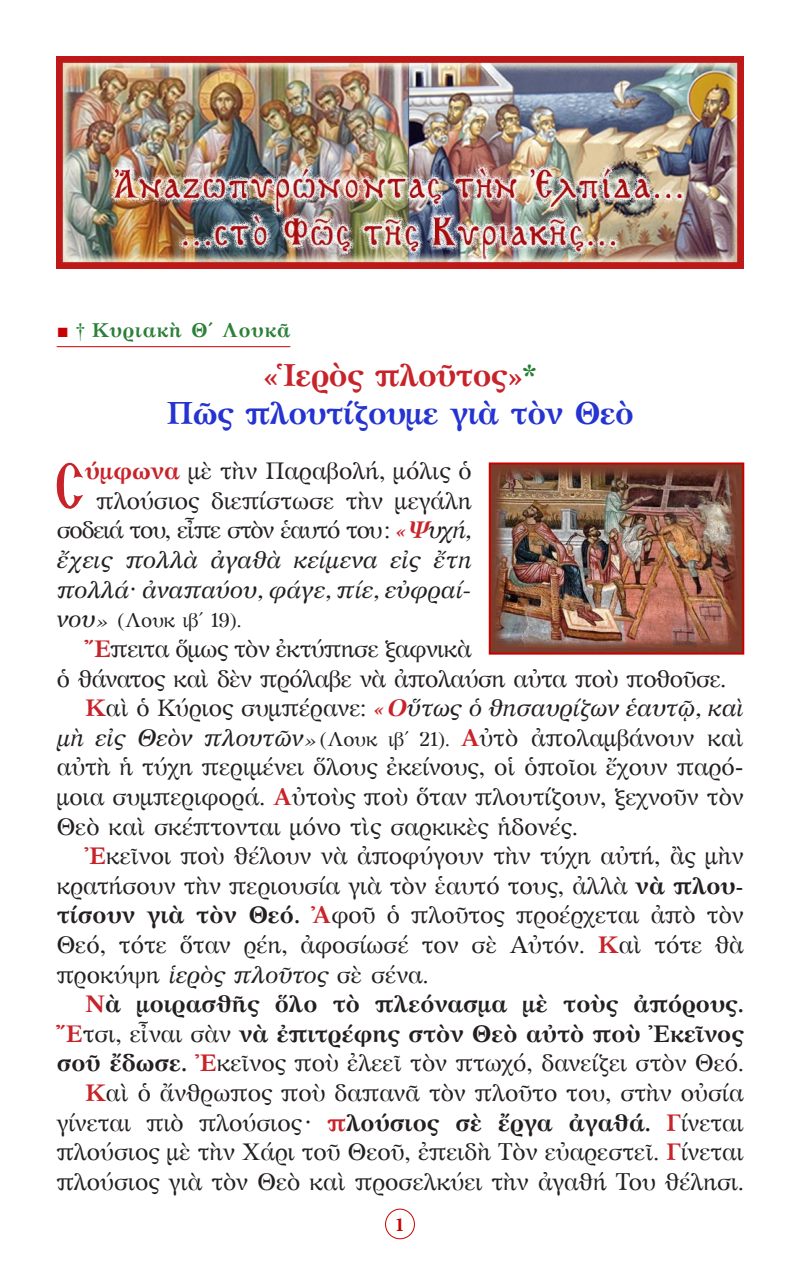
<style>
.page{position:relative;width:800px;height:1270px;background:#fff}
.page>*{position:absolute;margin:0;border:0;box-sizing:border-box;transform-origin:0 0}
.t1{font:66px "BYZIMAK";color:#c8232a}
.t2{font:700 32px "GFS Artemisia";letter-spacing:-.02em;color:#2534d0}
.t3{font:700 32px "GFS Artemisia";letter-spacing:-.02em;color:#c8232a}
.t4{font:24px/29.6px "GFS Artemisia";color:#231f20;text-align:justify}
.t5{font:700 24px/29.6px "GFS Artemisia";color:#231f20;text-align:justify}
.t6{font:24px/29.6px "GFS Artemisia";letter-spacing:-.02em;color:#231f20}
.t7{font:italic 24px "GFS Artemisia";color:#231f20}
.t8{font:24px "GFS Artemisia";letter-spacing:-.05em;color:#231f20}
.t9{font:700 20px "GFS Artemisia";letter-spacing:.04em;color:#2b7f38}
.t10{font:20px "GFS Artemisia";color:#231f20}
.t11{font:700 20px "Minion Pro";color:#c80000}
.s1{font-family:"CTOS New Times Roman Test 1";font-weight:400;color:#c80000}
.s2{font-family:"CTOS New Times Roman Test 1";font-weight:400;color:#258134}
.s3{font-family:"CTOS New Times Bold Test 1";font-weight:400;color:#258134}
.s4{font-weight:700;color:#c8232a}
.s5{font-weight:700;font-style:italic;color:#c8232a}
.s6{font-style:italic}
.s7{font-style:italic;font-size:24px}
.s8{font-size:20px}
.s9{font-weight:700}
.s10{color:#c8232a}
.s11{font-weight:400}
</style>
<div class="page">
<div style="left:385px;top:1209px;width:30px;height:30px;border:1px solid #c80000;border-radius:50%"></div>
<hr style="left:57px;top:346px;width:233px;height:1px;background:#c80000">
<img style="left:57px;top:57px;width:686px;height:211px">
<img style="left:492px;top:465px;width:249px;height:187px">
<div style="left:489px;top:462px;width:255px;height:193px;border:2px solid #c80000"></div>
<p class="t9" style="left:57px;top:313px;width:235px"><span class="s1">■</span> <span class="s2">†</span> Κυριακὴ Θ΄ Λουκᾶ</p>
<p class="t3" style="left:263px;top:348px;width:276px">«Ἱερὸς πλοῦτος»<span class="s3">*</span></p>
<p class="t2" style="left:167px;top:386px;width:469px">Πῶς πλουτίζουμε γιὰ τὸν Θεὸ</p>
<p class="t1" style="left:55px;top:447px;width:31px">Σ</p>
<p class="t4" style="left:85px;top:455px;width:388px"><span class="s4">ύμφωνα</span> μὲ τὴν Παραβολή, μόλις ὁ</p>
<p class="t4" style="left:97px;top:485px;width:377px">πλούσιος διεπίστωσε τὴν μεγάλη</p>
<p class="t8" style="left:57px;top:512px;width:417px">σοδειά του, εἶπε στὸν ἑαυτό του: <span class="s5">«Ψ</span><span class="s6">υχή,</span></p>
<p class="t7" style="left:57px;top:541px;width:417px">ἔχεις πολλὰ ἀγαθὰ κείμενα εἰς ἔτη</p>
<p class="t7" style="left:57px;top:571px;width:417px">πολλά· ἀναπαύου, φάγε, πίε, εὐφραί-</p>
<p class="t10" style="left:57px;top:606px;width:186px"><span class="s7">νου»</span> (Λουκ ιβ΄ 19).</p>
<p class="t6" style="left:57px;top:633px;width:671px;text-indent:28px"><span class="s4">Ἔ</span>πειτα ὅμως τὸν ἐκτύπησε ξαφνικὰ<br>ὁ θάνατος καὶ δὲν πρόλαβε νὰ ἀπολαύση αὐτα ποὺ ποθοῦσε.</p>
<p class="t4" style="left:57px;top:692px;width:689px;text-indent:28px"><span class="s4">Κ</span>αὶ ὁ Κύριος συμπέρανε: <span class="s5">«Ο</span><span class="s6">ὕτως ὁ θησαυρίζων ἑαυτῷ, καὶ μὴ εἰς Θεὸν πλουτῶν»</span><span class="s8">(Λουκ ιβ΄ 21).</span> <span class="s4">Α</span>ὐτὸ ἀπολαμβάνουν καὶ αὐτὴ ἡ τύχη περιμένει ὅλους ἐκείνους, οἱ ὁποῖοι ἔχουν παρό&shy;μοια συμπεριφορά. <span class="s4">Α</span>ὐτοὺς ποὺ ὅταν πλουτίζουν, ξεχνοῦν τὸν Θεὸ καὶ σκέπτονται μόνο τὶς σαρκικὲς ἡδονές.</p>
<p class="t4" style="left:57px;top:840px;width:689px;text-indent:28px"><span class="s4">Ἐ</span>κεῖνοι ποὺ θέλουν νὰ ἀποφύγουν τὴν τύχη αὐτή, ἂς μὴν κρατήσουν τὴν περιουσία γιὰ τὸν ἑαυτό τους, ἀλλὰ <span class="s9">νὰ πλου&shy;τίσουν γιὰ τὸν Θεό.</span> <span class="s4">Ἀ</span>φοῦ ὁ πλοῦτος προέρχεται ἀπὸ τὸν Θεό, τότε ὅταν ρέη, ἀφοσίωσέ τον σὲ Αὐτόν. <span class="s4">Κ</span>αὶ τότε θὰ προκύψη <span class="s6">ἱερὸς πλοῦτος</span> σὲ σένα.</p>
<p class="t5" style="left:57px;top:987px;width:689px;text-indent:28px"><span class="s10">Ν</span>ὰ μοιρασθῆς ὅλο τὸ πλεόνασμα μὲ τοὺς ἀπόρους.<br><span class="s10">Ἔ</span><span class="s11">τσι, εἶναι σὰν</span> νὰ ἐπιτρέφης στὸν Θεὸ αὐτὸ ποὺ Ἐκεῖνος σοῦ ἔδωσε. <span class="s10">Ἐ</span><span class="s11">κεῖνος ποὺ ἐλεεῖ τὸν πτωχό, δανείζει στὸν Θεό.</span></p>
<p class="t4" style="left:57px;top:1077px;width:689px;text-indent:28px"><span class="s4">Κ</span>αὶ ὁ ἄνθρωπος ποὺ δαπανᾶ τὸν πλοῦτο του, στὴν οὐσία γίνεται πιὸ πλούσιος· <span class="s4">π</span><span class="s9">λούσιος σὲ ἔργα ἀγαθά.</span> <span class="s4">Γ</span>ίνεται πλούσιος μὲ τὴν Χάρι τοῦ Θεοῦ, ἐπειδὴ Τὸν εὐαρεστεῖ. <span class="s4">Γ</span>ίνεται πλούσιος γιὰ τὸν Θεὸ καὶ προσελκύει τὴν ἀγαθή Του θέλησι.</p>
<p class="t11" style="left:395px;top:1210px;width:11px">1</p>
</div>
